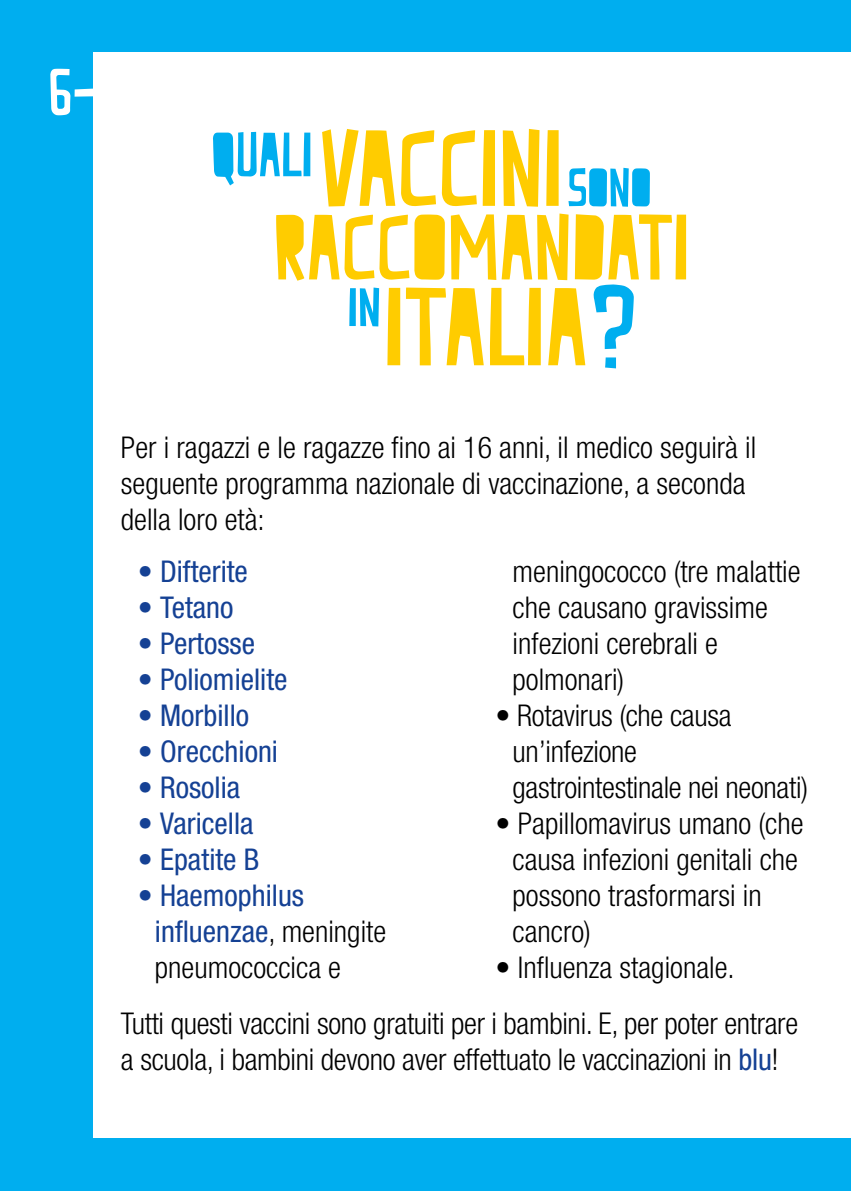
<style>
.page{position:relative;width:851px;height:1191px;background:#fff}
.page>*{position:absolute;margin:0;border:0;box-sizing:border-box;transform-origin:0 0}
.t1{font:66px "Peach Milk";color:#fff}
.t2{font:300 condensed 30px/36px "Helvetica Neue";color:#000}
.t3{font:condensed 30px "Helvetica Neue";color:#154194}
.s1{font-weight:300}
.s2{color:#154194}
.s3{font-weight:400;color:#154194}
</style>
<div class="page">
<div style="left:0;top:0;width:850px;height:1191px;background:#00aeef"></div>
<div style="left:93px;top:53px;width:757px;height:1085px;background:#fff"></div>
<svg style="left:213px;top:132px;width:97px;height:53px"></svg>
<svg style="left:322px;top:129px;width:236px;height:78px"></svg>
<svg style="left:568px;top:168px;width:81px;height:39px"></svg>
<svg style="left:276px;top:213px;width:410px;height:155px"></svg>
<h1 class="t1" style="left:50px;top:54px;width:52px">6-</h1>
<p class="t2" style="left:121px;top:429px;width:636px">Per i ragazzi e le ragazze fino ai 16 anni, il medico seguirà il seguente programma nazionale di vaccinazione, a seconda della loro età:</p>
<p class="t3" style="left:138px;top:554px;width:111px"><span class="s1">•</span> Difterite</p>
<p class="t3" style="left:138px;top:590px;width:97px"><span class="s1">•</span> Tetano</p>
<p class="t3" style="left:138px;top:626px;width:119px"><span class="s1">•</span> Pertosse</p>
<p class="t3" style="left:138px;top:662px;width:151px"><span class="s1">•</span> Poliomielite</p>
<p class="t3" style="left:138px;top:698px;width:113px"><span class="s1">•</span> Morbillo</p>
<p class="t3" style="left:138px;top:734px;width:141px"><span class="s1">•</span> Orecchioni</p>
<p class="t3" style="left:138px;top:770px;width:104px"><span class="s1">•</span> Rosolia</p>
<p class="t3" style="left:138px;top:806px;width:117px"><span class="s1">•</span> Varicella</p>
<p class="t3" style="left:138px;top:842px;width:123px"><span class="s1">•</span> Epatite B</p>
<p class="t2" style="left:155px;top:877px;width:233px;text-indent:-17px"><span class="s2">•</span> <span class="s3">Haemophilus influenzae</span>, meningite pneumococcica e</p>
<p class="t2" style="left:512px;top:553px;width:289px">meningococco (tre malattie che causano gravissime infezioni cerebrali e polmonari)</p>
<p class="t2" style="left:512px;top:697px;width:297px;text-indent:-17px">• Rotavirus (che causa un’infezione gastrointestinale nei neonati)</p>
<p class="t2" style="left:512px;top:805px;width:292px;text-indent:-17px">• Papillomavirus umano (che causa infezioni genitali che possono trasformarsi in cancro)</p>
<p class="t2" style="left:495px;top:949px;width:240px">• Influenza stagionale.</p>
<p class="t2" style="left:121px;top:1005px;width:678px">Tutti questi vaccini sono gratuiti per i bambini. E, per poter entrare a scuola, i bambini devono aver effettuato le vaccinazioni in <span class="s3">blu</span>!</p>
</div>
